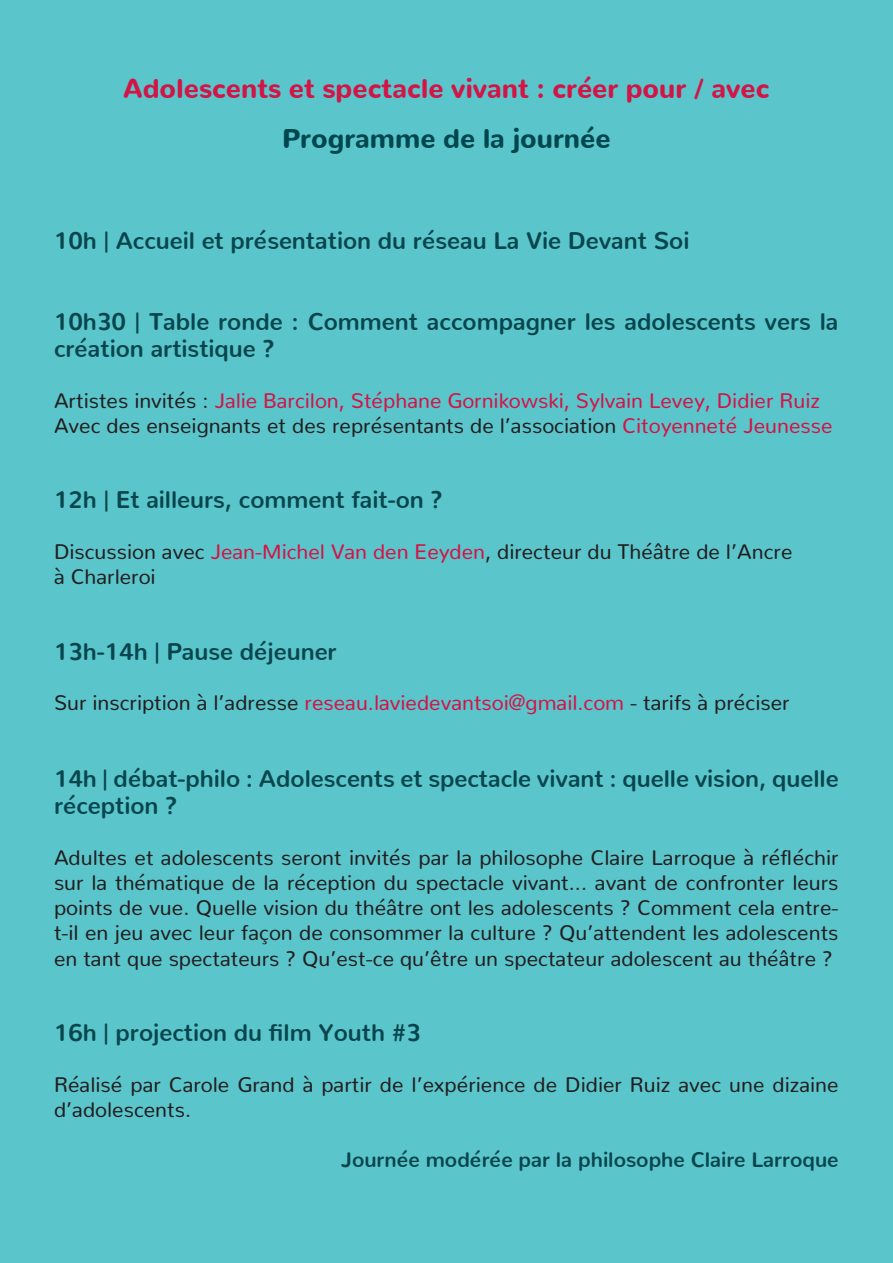
<style>
.page{position:relative;width:893px;height:1263px;background:#5ac6cc}
.page>*{position:absolute;margin:0;border:0;box-sizing:border-box;transform-origin:0 0}
.t1{font:900 27px "Nunito";color:#d21446}
.t2{font:900 27px "Nunito";color:#00464e}
.t3{font:700 24px/27px "Nunito";color:#09454d}
.t4{font:21px/25.2px "Nunito";color:#231f20;text-align:justify}
.t5{font:21px "Nunito";color:#d21446}
.t6{font:700 21px "Nunito";color:#09454d}
.s1{color:#231f20}
.s2{color:#d21446}
</style>
<div class="page">
<p class="t1" style="left:123px;top:63px;width:648px">Adolescents et spectacle vivant : créer pour / avec</p>
<p class="t2" style="left:282px;top:113px;width:330px">Programme de la journée</p>
<p class="t3" style="left:54px;top:224px;width:637px">10h | Accueil et présentation du réseau La Vie Devant Soi</p>
<p class="t3" style="left:54px;top:305px;width:786px">10h30 | Table ronde : Comment accompagner les adolescents vers la création artistique ?</p>
<p class="t5" style="left:54px;top:382px;width:768px"><span class="s1">Artistes invités :</span> Jalie Barcilon, Stéphane Gornikowski, Sylvain Levey, Didier Ruiz</p>
<p class="t4" style="left:54px;top:410px;width:780px">Avec des enseignants et des représentants de l’association <span class="s2">Citoyenneté Jeunesse</span></p>
<p class="t3" style="left:54px;top:484px;width:390px">12h | Et ailleurs, comment fait-on ?</p>
<p class="t4" style="left:54px;top:536px;width:740px">Discussion avec <span class="s2">Jean-Michel Van den Eeyden</span>, directeur du Théâtre de l’Ancre</p>
<p class="t4" style="left:54px;top:562px;width:103px">à Charleroi</p>
<p class="t3" style="left:54px;top:635px;width:284px">13h-14h | Pause déjeuner</p>
<p class="t4" style="left:54px;top:688px;width:737px">Sur inscription à l’adresse <span class="s2">reseau.laviedevantsoi@gmail.com</span> - tarifs à préciser</p>
<p class="t3" style="left:54px;top:763px;width:786px">14h | débat-philo : Adolescents et spectacle vivant : quelle vision, quelle réception ?</p>
<p class="t4" style="left:54px;top:842px;width:786px">Adultes et adolescents seront invités par la philosophe Claire Larroque à réfléchir sur la thématique de la réception du spectacle vivant... avant de confronter leurs points de vue. Quelle vision du théâtre ont les adolescents ? Comment cela entre&shy;t-il en jeu avec leur façon de consommer la culture ? Qu’attendent les adolescents en tant que spectateurs ? Qu’est-ce qu’être un spectateur adolescent au théâtre ?</p>
<p class="t3" style="left:54px;top:1016px;width:368px">16h | projection du film Youth #3</p>
<p class="t4" style="left:54px;top:1069px;width:786px">Réalisé par Carole Grand à partir de l’expérience de Didier Ruiz avec une dizaine d’adolescents.</p>
<p class="t6" style="left:341px;top:1141px;width:499px">Journée modérée par la philosophe Claire Larroque</p>
</div>
